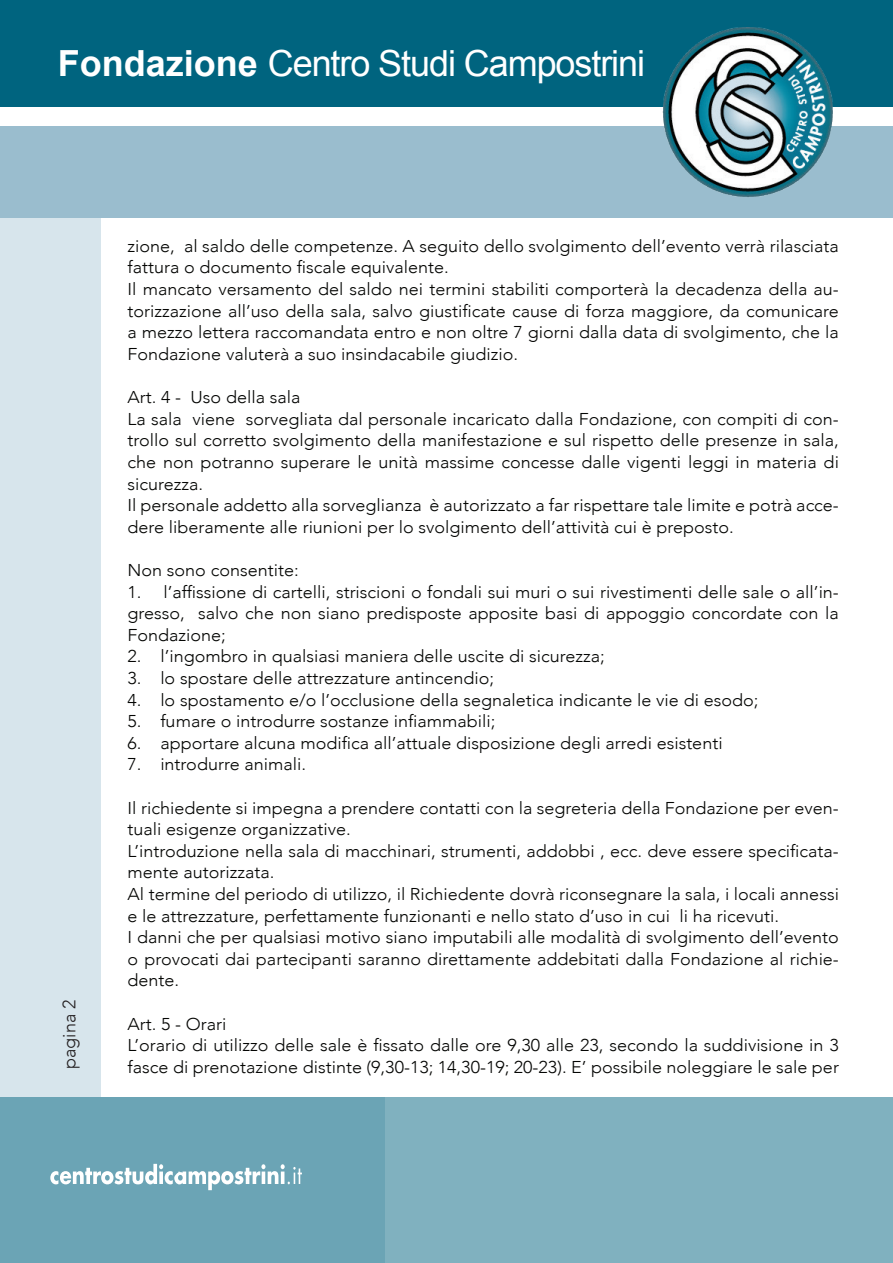
<style>
.page{position:relative;width:893px;height:1263px;background:#fff}
.page>*{position:absolute;margin:0;border:0;box-sizing:border-box;transform-origin:0 0}
.t1{font:36px "Arial";letter-spacing:-.03em;color:#fff}
.t2{font:300 18px "Avenir";color:#231f20}
.t3{font:300 17.1px/21.6px "Avenir";color:#040503;scale:1.05 1}
.s1{font-weight:700}
</style>
<div class="page">
<div style="left:0;top:218px;width:101px;height:879px;background:#d7e5ec"></div>
<div style="left:0;top:126px;width:893px;height:92px;background:#9abdce"></div>
<div style="left:0;top:0;width:893px;height:106px;background:#00647f"></div>
<img style="left:651px;top:27px;width:193px;height:170px">
<div style="left:0;top:1097px;width:893px;height:166px;background:linear-gradient(to right,#67a2b3,#86b5c2)"></div>
<svg style="left:50px;top:1164px;width:252px;height:26px"></svg>
<h1 class="t1" style="left:58px;top:40px;width:589px"><span class="s1">Fondazione</span> Centro Studi Campostrini</h1>
<p class="t2" style="left:59px;top:1069px;width:71px;rotate:-90deg">pagina 2</p>
<p class="t3" style="left:128px;top:235px;width:679px">zione, al saldo delle competenze. A seguito dello svolgimento dell’evento verrà rilasciata fattura o documento fiscale equivalente.<br>Il mancato versamento del saldo nei termini stabiliti comporterà la decadenza della au&shy;torizzazione all’uso della sala, salvo giustificate cause di forza maggiore, da comunicare a mezzo lettera raccomandata entro e non oltre 7 giorni dalla data di svolgimento, che la Fondazione valuterà a suo insindacabile giudizio.</p>
<p class="t3" style="left:128px;top:386px;width:679px">Art. 4 - Uso della sala<br>La sala viene sorvegliata dal personale incaricato dalla Fondazione, con compiti di con&shy;trollo sul corretto svolgimento della manifestazione e sul rispetto delle presenze in sala, che non potranno superare le unità massime concesse dalle vigenti leggi in materia di sicurezza.<br>Il personale addetto alla sorveglianza è autorizzato a far rispettare tale limite e potrà acce&shy;dere liberamente alle riunioni per lo svolgimento dell’attività cui è preposto.</p>
<p class="t3" style="left:128px;top:559px;width:165px">Non sono consentite:</p>
<p class="t3" style="left:128px;top:581px;width:679px;text-align:justify">1. l’affissione di cartelli, striscioni o fondali sui muri o sui rivestimenti delle sale o all’in&shy;gresso, salvo che non siano predisposte apposite basi di appoggio concordate con la Fondazione;</p>
<p class="t3" style="left:128px;top:646px;width:456px">2. l’ingombro in qualsiasi maniera delle uscite di sicurezza;</p>
<p class="t3" style="left:128px;top:667px;width:351px">3. lo spostare delle attrezzature antincendio;</p>
<p class="t3" style="left:128px;top:689px;width:602px">4. lo spostamento e/o l’occlusione della segnaletica indicante le vie di esodo;</p>
<p class="t3" style="left:128px;top:710px;width:352px">5. fumare o introdurre sostanze infiammabili;</p>
<p class="t3" style="left:128px;top:732px;width:568px">6. apportare alcuna modifica all’attuale disposizione degli arredi esistenti</p>
<p class="t3" style="left:128px;top:754px;width:171px">7. introdurre animali.</p>
<p class="t3" style="left:128px;top:797px;width:679px">Il richiedente si impegna a prendere contatti con la segreteria della Fondazione per even&shy;tuali esigenze organizzative.<br>L’introduzione nella sala di macchinari, strumenti, addobbi , ecc. deve essere specificata&shy;mente autorizzata.<br>Al termine del periodo di utilizzo, il Richiedente dovrà riconsegnare la sala, i locali annessi e le attrezzature, perfettamente funzionanti e nello stato d’uso in cui li ha ricevuti.<br>I danni che per qualsiasi motivo siano imputabili alle modalità di svolgimento dell’evento o provocati dai partecipanti saranno direttamente addebitati dalla Fondazione al richie&shy;dente.</p>
<p class="t3" style="left:128px;top:1013px;width:679px">Art. 5 - Orari<br>L’orario di utilizzo delle sale è fissato dalle ore 9,30 alle 23, secondo la suddivisione in 3 fasce di prenotazione distinte (9,30-13; 14,30-19; 20-23). E’ possibile noleggiare le sale per</p>
</div>
